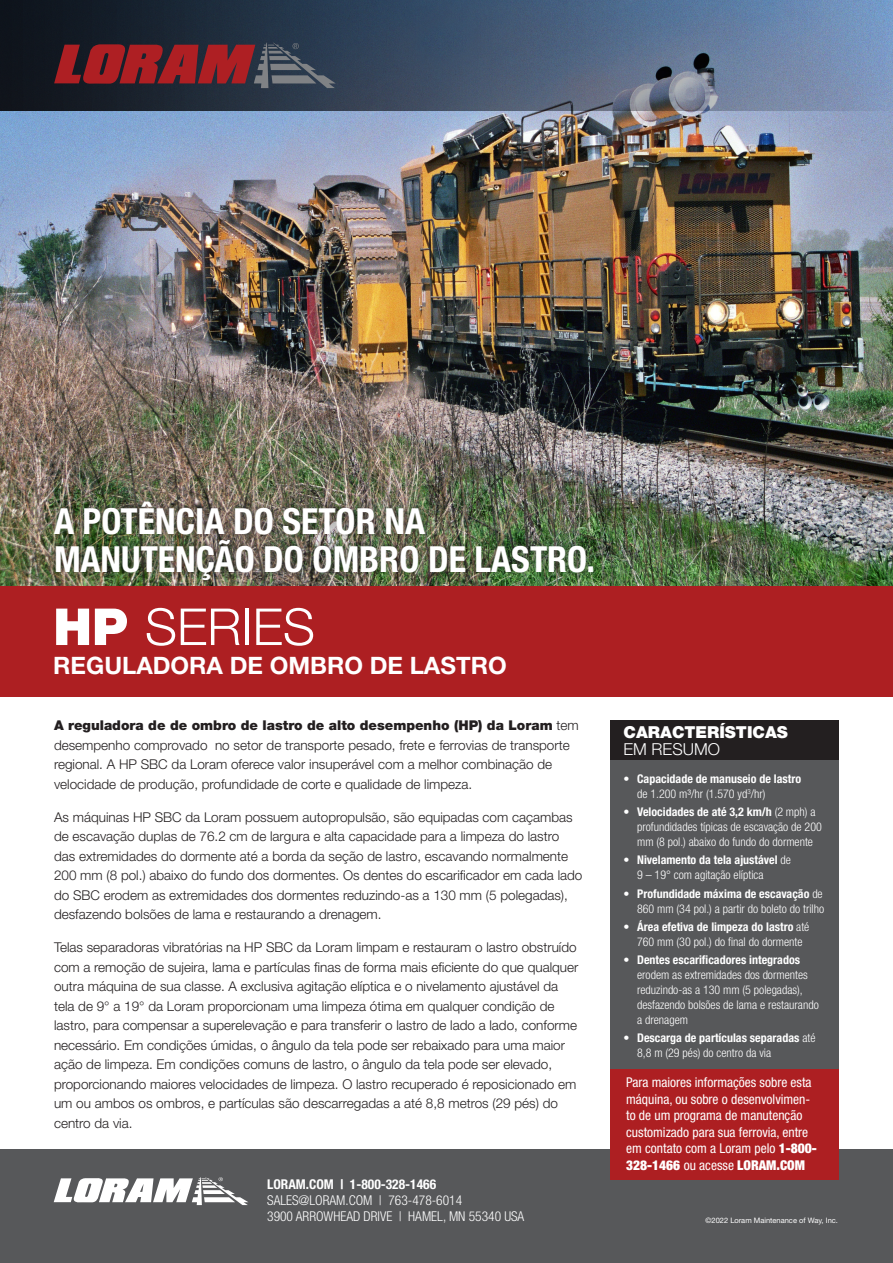
<style>
.page{position:relative;width:893px;height:1263px;background:#fff}
.page>*{position:absolute;margin:0;border:0;box-sizing:border-box;transform-origin:0 0}
.t1{font:300 51px "Helvetica Neue LT Std";color:#fff}
.t2{font:700 condensed 36px/37.5px "Helvetica Neue LT Std";color:#fff}
.t3{font:700 24px "Helvetica Neue LT Std";color:#fff}
.t4{font:900 16.5px/16.5px "Helvetica Neue LT Std";color:#fff}
.t5{font:300 13.5px/19.5px "Helvetica Neue LT Std";color:#231f20}
.t6{font:condensed 13.5px/16.5px "Helvetica Neue LT Std";color:#fff}
.t7{font:300 condensed 13.5px "Helvetica Neue LT Std";color:#fff}
.t8{font:700 condensed 13.5px "Helvetica Neue LT Std";color:#fff}
.t9{font:300 condensed 12px/15px "Helvetica Neue LT Std";color:#fff}
.t10{font:700 condensed 12px/15px "Helvetica Neue LT Std";color:#fff}
.t11{font:7.5px "Helvetica Neue LT Std";color:#fff}
.s1{font-weight:900}
.s2{font-weight:300}
.s3{font-weight:700}
</style>
<div class="page">
<div style="left:0;top:1150px;width:893px;height:113px;background:#57585a"></div>
<svg style="left:54px;top:1177px;width:194px;height:28px"></svg>
<img style="left:0;top:111px;width:893px;height:475px">
<div style="left:610px;top:756px;width:229px;height:347px;background:#57585a"></div>
<div style="left:610px;top:1069px;width:229px;height:111px;background:#ad1f22"></div>
<div style="left:610px;top:720px;width:229px;height:40px;background:#231f20"></div>
<div style="left:45px;top:492px;width:557px;height:97px;background:#231f20;opacity:.75"></div>
<div style="left:0;top:586px;width:893px;height:111px;background:#ad1f22"></div>
<svg style="left:0;top:0;width:893px;height:111px;background:#46576f"></svg>
<svg style="left:54px;top:43px;width:282px;height:45px;background:#6b2e37"></svg>
<p class="t2" style="left:54px;top:502px;width:543px">A POTÊNCIA DO SETOR NA<br>MANUTENÇÃO DO OMBRO DE LASTRO.</p>
<p class="t1" style="left:53px;top:596px;width:263px"><span class="s1">HP</span> SERIES</p>
<p class="t3" style="left:53px;top:651px;width:455px">REGULADORA DE OMBRO DE LASTRO</p>
<p class="t2" style="left:53px;top:527px;width:437px">PRODUTIVIDADE INIGUALÁVEL.</p>
<p class="t5" style="left:54px;top:715px;width:526px"><span class="s1">A reguladora de de ombro de lastro de alto desempenho (HP) da Loram</span> tem desempenho comprovado no setor de transporte pesado, frete e ferrovias de transporte regional. A HP SBC da Loram oferece valor insuperável com a melhor combinação de velocidade de produção, profundidade de corte e qualidade de limpeza.</p>
<p class="t5" style="left:54px;top:807px;width:530px">As máquinas HP SBC da Loram possuem autopropulsão, são equipadas com caçambas de escavação duplas de 76.2 cm de largura e alta capacidade para a limpeza do lastro das extremidades do dormente até a borda da seção de lastro, escavando normalmente 200 mm (8 pol.) abaixo do fundo dos dormentes. Os dentes do escarificador em cada lado do SBC erodem as extremidades dos dormentes reduzindo-as a 130 mm (5 polegadas), desfazendo bolsões de lama e restaurando a drenagem.</p>
<p class="t5" style="left:54px;top:937px;width:526px">Telas separadoras vibratórias na HP SBC da Loram limpam e restauram o lastro obstruído com a remoção de sujeira, lama e partículas finas de forma mais eficiente do que qualquer outra máquina de sua classe. A exclusiva agitação elíptica e o nivelamento ajustável da tela de 9° a 19° da Loram proporcionam uma limpeza ótima em qualquer condição de lastro, para compensar a superelevação e para transferir o lastro de lado a lado, conforme necessário. Em condições úmidas, o ângulo da tela pode ser rebaixado para uma maior ação de limpeza. Em condições comuns de lastro, o ângulo da tela pode ser elevado, proporcionando maiores velocidades de limpeza. O lastro recuperado é reposicionado em um ou ambos os ombros, e partículas são descarregadas a até 8,8 metros (29 pés) do centro da via.</p>
<p class="t8" style="left:267px;top:1175px;width:170px">LORAM.COM | 1-800-328-1466</p>
<p class="t7" style="left:267px;top:1192px;width:197px">SALES@LORAM.COM | 763-478-6014</p>
<p class="t7" style="left:267px;top:1208px;width:259px">3900 ARROWHEAD DRIVE | HAMEL, MN 55340 USA</p>
<p class="t4" style="left:623px;top:724px;width:166px">CARACTERÍSTICAS<br><span class="s2">EM RESUMO</span></p>
<p class="t10" style="left:637px;top:771px;width:166px;text-indent:-14px">• Capacidade de manuseio de lastro <span class="s2">de 1.200 m³/hr (1.570 yd</span><sup>3</sup><span class="s2">/hr)</span></p>
<p class="t9" style="left:637px;top:804px;width:186px;text-indent:-14px"><span class="s3">• Velocidades de até 3,2 km/h</span> (2 mph) a profundidades típicas de escavação de 200 mm (8 pol.) abaixo do fundo do dormente</p>
<p class="t9" style="left:637px;top:852px;width:155px;text-indent:-14px">• <span class="s3">Nivelamento da tela ajustável</span> de<br>9 – 19° com agitação elíptica</p>
<p class="t9" style="left:624px;top:886px;width:202px;text-align:right"><span class="s3">• Profundidade máxima de escavação</span> de<br>860 mm (34 pol.) a partir do boleto do trilho</p>
<p class="t9" style="left:624px;top:919px;width:187px;text-align:center"><span class="s3">• Área efetiva de limpeza do lastro</span> até<br>760 mm (30 pol.) do final do dormente</p>
<p class="t9" style="left:637px;top:952px;width:183px;text-indent:-14px"><span class="s3">• Dentes escarificadores integrados </span>erodem as extremidades dos dormentes reduzindo-as a 130 mm (5 polegadas), desfazendo bolsões de lama e restaurando a drenagem</p>
<p class="t10" style="left:637px;top:1030px;width:180px;text-indent:-14px">• Descarga de partículas separadas <span class="s2">até<br>8,8 m (29 pés) do centro da via</span></p>
<p class="t6" style="left:626px;top:1074px;width:192px">Para maiores informações sobre esta máquina, ou sobre o desenvolvimen&shy;to de um programa de manutenção customizado para sua ferrovia, entre em contato com a Loram pelo <span class="s1">1-800- 328-1466</span> ou acesse <span class="s1">LORAM.COM</span></p>
<p class="t11" style="left:706px;top:1215px;width:134px">©2022 Loram Maintenance of Way, Inc.</p>
</div>
